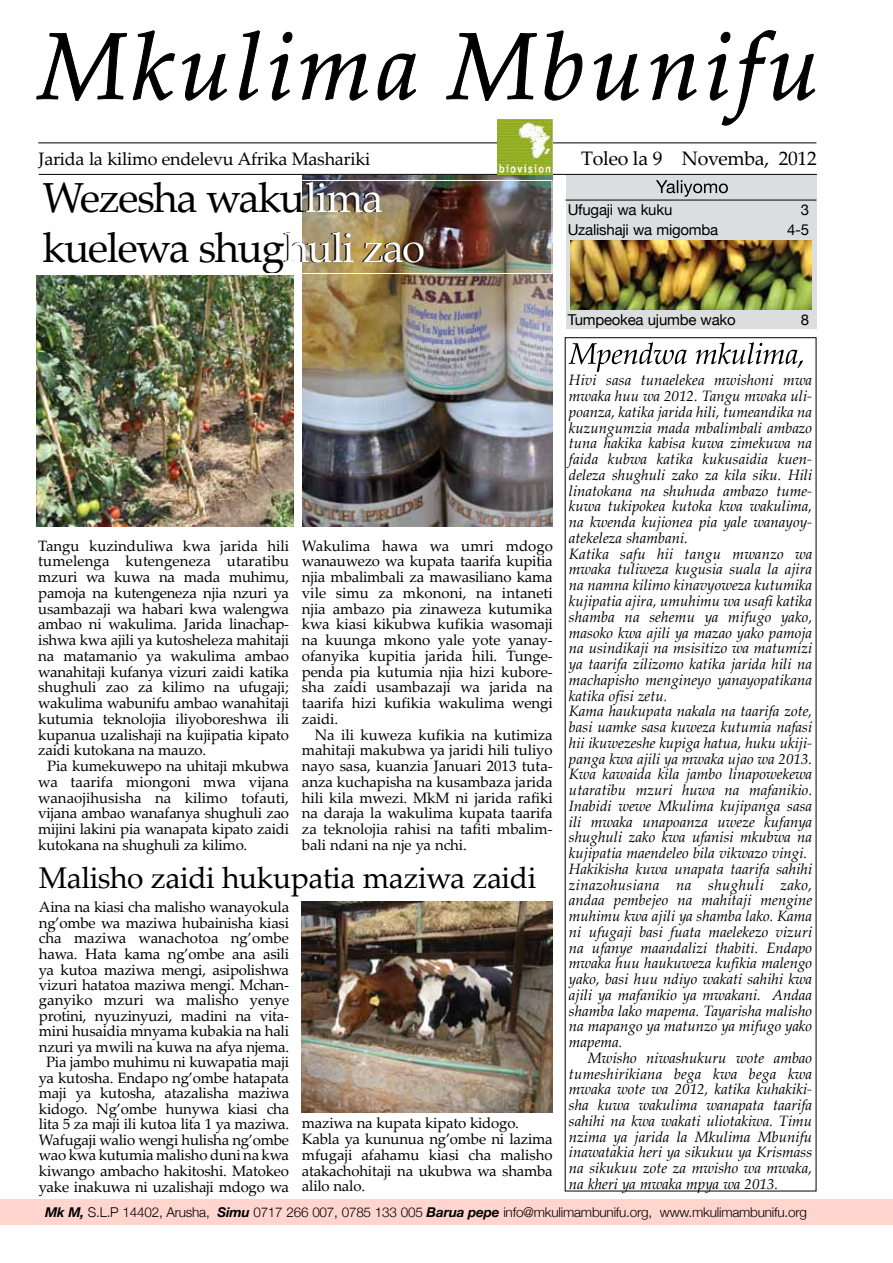
<style>
.page{position:relative;width:893px;height:1263px;background:#fff}
.page>*{position:absolute;margin:0;border:0;box-sizing:border-box;transform-origin:0 0}
.t1{font:42px/50.4px "Palatino Linotype";letter-spacing:-.035em;color:#000}
.t2{font:30px "Palatino Linotype";letter-spacing:-.015em;color:#000}
.t3{font:19.5px "Palatino Linotype";letter-spacing:-.015em;color:#000}
.t4{font:18px "Palatino Linotype";letter-spacing:-.015em;color:#000}
.t5{font:15px/15.8px "Palatino Linotype";letter-spacing:-.015em;color:#000;text-align:justify}
.t6{font:italic 15px/15.8px "Palatino Linotype";color:#000}
.t7{font:15px "Helvetica Neue";letter-spacing:-.015em;color:#000}
.t8{font:15px "Palatino Linotype";letter-spacing:.005em;color:#000}
.t9{font:300 13.5px "Helvetica Neue";letter-spacing:-.015em;color:#000}
.s1{color:#fff}
.s2{font-weight:700;font-style:italic}
</style>
<div class="page">
<div style="left:0;top:1199px;width:893px;height:26px;background:#ffd5ce"></div>
<hr style="left:38px;top:143px;width:778px;height:1px;background:#000">
<hr style="left:39px;top:174px;width:778px;height:1px;background:#000">
<img style="left:498px;top:126px;width:54px;height:48px">
<div style="left:566px;top:175px;width:251px;height:154px;background:#dcddde"></div>
<hr style="left:566px;top:200px;width:250px;height:1px;background:#000">
<img style="left:570px;top:240px;width:242px;height:70px">
<svg style="left:36px;top:30px;width:779px;height:96px"></svg>
<svg style="left:569px;top:342px;width:234px;height:30px"></svg>
<svg style="left:656px;top:180px;width:72px;height:17px"></svg>
<img style="left:302px;top:175px;width:251px;height:351px">
<img style="left:37px;top:276px;width:256px;height:250px">
<div style="left:42px;top:180px;width:510px;height:94px;border:1px solid #fff"></div>
<img style="left:302px;top:901px;width:251px;height:211px">
<p class="t4" style="left:39px;top:146px;width:333px">Jarida la kilimo endelevu Afrika Mashariki</p>
<h1 class="t1" style="left:43px;top:171px;width:384px">Wezesha waku<span class="s1">lima </span>kuelewa shug<span class="s1">huli zao</span></h1>
<h3 class="t3" style="left:581px;top:144px;width:237px">Toleo la 9 Novemba, 2012</h3>
<p class="t7" style="left:568px;top:201px;width:106px">Ufugaji wa kuku</p>
<p class="t7" style="left:801px;top:201px;width:10px">3</p>
<p class="t7" style="left:568px;top:220px;width:152px">Uzalishaji wa migomba</p>
<p class="t7" style="left:787px;top:220px;width:24px">4-5</p>
<p class="t7" style="left:568px;top:310px;width:170px">Tumpeokea ujumbe wako</p>
<p class="t7" style="left:801px;top:310px;width:10px">8</p>
<p class="t5" style="left:302px;top:537px;width:252px">Wakulima hawa wa umri mdogo wanauwezo wa kupata taarifa kupitia njia mbalimbali za mawasiliano kama vile simu za mkononi, na intaneti njia ambazo pia zinaweza kutumika kwa kiasi kikubwa kufikia wasomaji na kuunga mkono yale yote yanay&shy;ofanyika kupitia jarida hili. Tunge&shy;penda pia kutumia njia hizi kubore&shy;sha zaidi usambazaji wa jarida na taarifa hizi kufikia wakulima wengi zaidi.</p>
<p class="t5" style="left:302px;top:726px;width:252px;text-indent:13px">Na ili kuweza kufikia na kutimiza mahitaji makubwa ya jaridi hili tuliyo nayo sasa, kuanzia Januari 2013 tuta&shy;anza kuchapisha na kusambaza jarida hili kila mwezi. MkM ni jarida rafiki na daraja la wakulima kupata taarifa za teknolojia rahisi na tafiti mbalim&shy;bali ndani na nje ya nchi.</p>
<h2 class="t2" style="left:39px;top:856px;width:499px">Malisho zaidi hukupatia maziwa zaidi</h2>
<p class="t5" style="left:38px;top:537px;width:252px">Tangu kuzinduliwa kwa jarida hili</p>
<p class="t8" style="left:38px;top:551px;width:252px">tumelenga kutengeneza utaratibu</p>
<p class="t5" style="left:38px;top:568px;width:252px">mzuri wa kuwa na mada muhimu,</p>
<p class="t5" style="left:38px;top:584px;width:252px">pamoja na kutengeneza njia nzuri ya</p>
<p class="t5" style="left:38px;top:600px;width:252px">usambazaji wa habari kwa walengwa</p>
<p class="t5" style="left:38px;top:616px;width:252px">ambao ni wakulima. Jarida linachap-</p>
<p class="t5" style="left:38px;top:631px;width:252px">ishwa kwa ajili ya kutosheleza mahitaji</p>
<p class="t5" style="left:38px;top:647px;width:252px">na matamanio ya wakulima ambao</p>
<p class="t5" style="left:38px;top:663px;width:252px">wanahitaji kufanya vizuri zaidi katika</p>
<p class="t5" style="left:38px;top:679px;width:252px">shughuli zao za kilimo na ufugaji;</p>
<p class="t5" style="left:38px;top:694px;width:252px">wakulima wabunifu ambao wanahitaji</p>
<p class="t5" style="left:38px;top:710px;width:252px">kutumia teknolojia iliyoboreshwa ili</p>
<p class="t5" style="left:38px;top:726px;width:252px">kupanua uzalishaji na kujipatia kipato</p>
<p class="t5" style="left:38px;top:742px;width:170px">zaidi kutokana na mauzo.</p>
<p class="t5" style="left:47px;top:757px;width:243px">Pia kumekuwepo na uhitaji mkubwa</p>
<p class="t5" style="left:38px;top:773px;width:252px">wa taarifa miongoni mwa vijana</p>
<p class="t5" style="left:38px;top:789px;width:252px">wanaojihusisha na kilimo tofauti,</p>
<p class="t5" style="left:38px;top:805px;width:252px">vijana ambao wanafanya shughuli zao</p>
<p class="t5" style="left:38px;top:820px;width:252px">mijini lakini pia wanapata kipato zaidi</p>
<p class="t5" style="left:38px;top:836px;width:211px">kutokana na shughuli za kilimo.</p>
<p class="t5" style="left:39px;top:898px;width:252px;text-align:center">Aina na kiasi cha malisho wanayokula ng’ombe wa maziwa hubainisha kiasi cha maziwa wanachotoa ng’ombe hawa. Hata kama ng’ombe ana asili ya kutoa maziwa mengi, asipolishwa vizuri hatatoa maziwa mengi. Mchan&shy;ganyiko mzuri wa malisho yenye protini, nyuzinyuzi, madini na vita&shy;mini husaidia mnyama kubakia na hali nzuri ya mwili na kuwa na afya njema.<br>Pia jambo muhimu ni kuwapatia maji ya kutosha. Endapo ng’ombe hatapata maji ya kutosha, atazalisha maziwa kidogo. Ng’ombe hunywa kiasi cha lita 5 za maji ili kutoa lita 1 ya maziwa.<br>Wafugaji walio wengi hulisha ng’ombe wao kwa kutumia malisho duni na kwa kiwango ambacho hakitoshi. Matokeo yake inakuwa ni uzalishaji mdogo wa</p>
<p class="t5" style="left:302px;top:1115px;width:252px;text-align:left">maziwa na kupata kipato kidogo.<br>Kabla ya kununua ng’ombe ni lazima mfugaji afahamu kiasi cha malisho atakachohitaji na ukubwa wa shamba alilo nalo.</p>
<p class="t6" style="left:569px;top:372px;width:245px">Hivi sasa tunaelekea mwishoni mwa mwaka huu wa 2012. Tangu mwaka uli&shy;poanza, katika jarida hili, tumeandika na kuzungumzia mada mbalimbali ambazo tuna hakika kabisa kuwa zimekuwa na faida kubwa katika kukusaidia kuen&shy;deleza shughuli zako za kila siku. Hili linatokana na shuhuda ambazo tume&shy;kuwa tukipokea kutoka kwa wakulima, na kwenda kujionea pia yale wanayoy&shy;atekeleza shambani.<br>Katika safu hii tangu mwanzo wa mwaka tuliweza kugusia suala la ajira na namna kilimo kinavyoweza kutumika kujipatia ajira, umuhimu wa usafi katika shamba na sehemu ya mifugo yako, masoko kwa ajili ya mazao yako pamoja na usindikaji na msisitizo wa matumizi ya taarifa zilizomo katika jarida hili na machapisho mengineyo yanayopatikana katika ofisi zetu.<br>Kama haukupata nakala na taarifa zote, basi uamke sasa kuweza kutumia nafasi hii ikuwezeshe kupiga hatua, huku ukiji&shy;panga kwa ajili ya mwaka ujao wa 2013.<br>Kwa kawaida kila jambo linapowekewa utaratibu mzuri huwa na mafanikio.<br>Inabidi wewe Mkulima kujipanga sasa ili mwaka unapoanza uweze kufanya shughuli zako kwa ufanisi mkubwa na kujipatia maendeleo bila vikwazo vingi.<br>Hakikisha kuwa unapata taarifa sahihi zinazohusiana na shughuli zako, andaa pembejeo na mahitaji mengine muhimu kwa ajili ya shamba lako. Kama ni ufugaji basi fuata maelekezo vizuri na ufanye maandalizi thabiti. Endapo mwaka huu haukuweza kufikia malengo yako, basi huu ndiyo wakati sahihi kwa ajili ya mafanikio ya mwakani. Andaa shamba lako mapema. Tayarisha malisho na mapango ya matunzo ya mifugo yako mapema.</p>
<p class="t6" style="left:569px;top:1049px;width:245px;text-align:justify;text-indent:19px">Mwisho niwashukuru wote ambao tumeshirikiana bega kwa bega kwa mwaka wote wa 2012, katika kuhakiki&shy;sha kuwa wakulima wanapata taarifa sahihi na kwa wakati uliotakiwa. Timu nzima ya jarida la Mkulima Mbunifu inawatakia heri ya sikukuu ya Krismass na sikukuu zote za mwisho wa mwaka, na kheri ya mwaka mpya wa 2013.</p>
<p class="t9" style="left:45px;top:1203px;width:763px"><span class="s2">Mk M,</span> S.L.P 14402, Arusha, <span class="s2">Simu</span> 0717 266 007, 0785 133 005 <span class="s2">Barua pepe</span> info@mkulimambunifu.org, www.mkulimambunifu.org</p>
</div>
